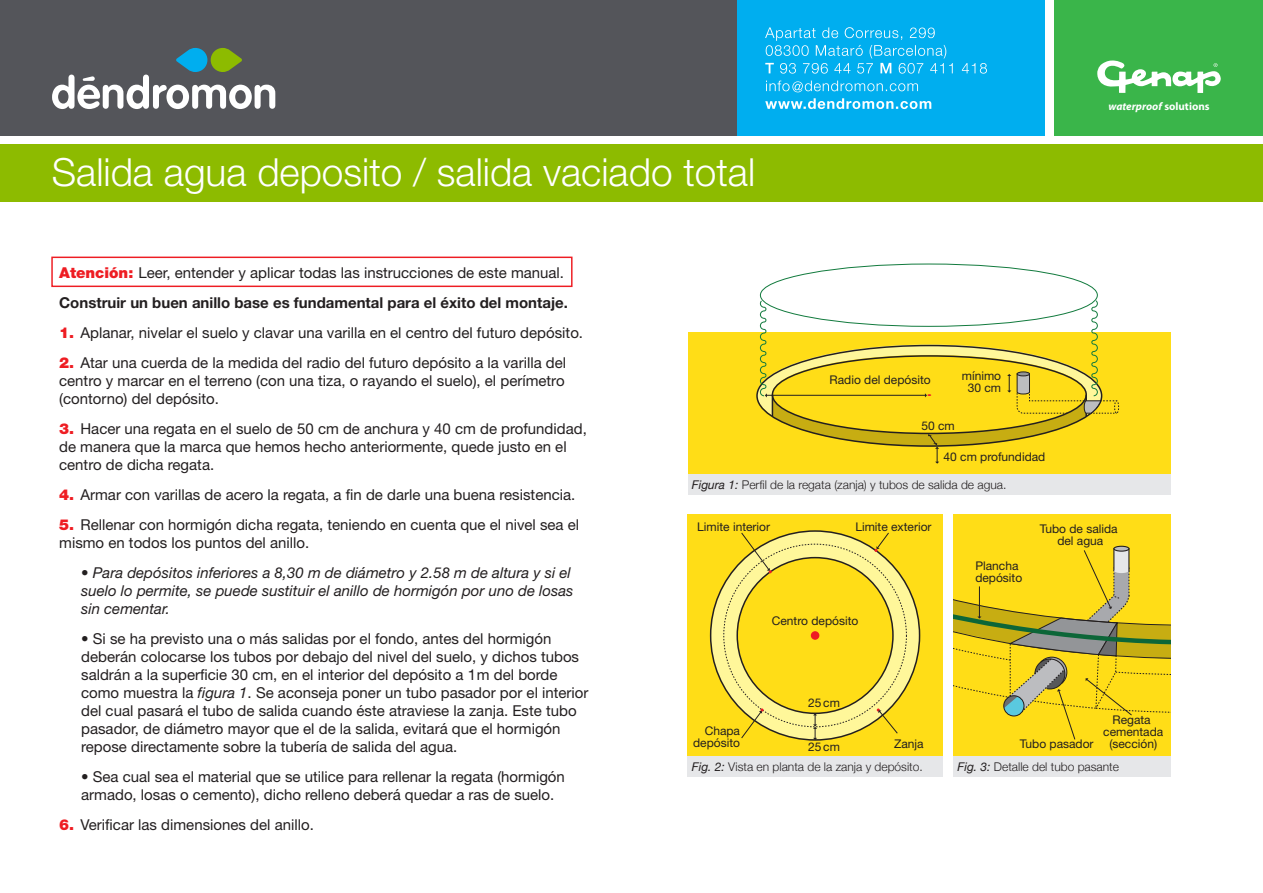
<style>
.page{position:relative;width:1263px;height:893px;background:#fff}
.page>*{position:absolute;margin:0;border:0;box-sizing:border-box;transform-origin:0 0}
.t1{font:300 38.85px "Helvetica Neue";color:#fff}
.t2{font:15px/18px "Helvetica Neue";color:#231f20}
.t3{font:italic 15px/18px "Helvetica Neue";color:#231f20}
.t4{font:700 15px/30px "Helvetica Neue";color:#231f20}
.t5{font:12px/12px "Helvetica Neue";color:#231f20;text-align:center}
.t6{font:300 12px "Helvetica Neue";color:#231f20}
.t7{font:italic 700 10.95px "Myriad Pro";color:#fff}
.s1{font-style:normal}
.s2{font-weight:900;color:#ee1d23}
.s3{font-weight:400}
.s4{font-style:italic}
.s5{font-weight:400;font-style:italic}
</style>
<div class="page">
<div style="left:687px;top:332px;width:483px;height:142px;background:#ffdd17"></div>
<div style="left:687px;top:515px;width:256px;height:241px;background:#ffdd17"></div>
<div style="left:953px;top:515px;width:217px;height:241px;background:#ffdd17"></div>
<div style="left:687px;top:474px;width:483px;height:20px;background:#e6e7e9"></div>
<div style="left:687px;top:756px;width:256px;height:21px;background:#e6e7e9"></div>
<div style="left:1054px;top:0;width:209px;height:136px;background:#3ab54a"></div>
<div style="left:0;top:0;width:761px;height:136px;background:#54555a"></div>
<div style="left:0;top:145px;width:1263px;height:57px;background:#8dbb00"></div>
<div style="left:737px;top:0;width:308px;height:136px;background:#00aeef"></div>
<svg style="left:52px;top:48px;width:223px;height:61px"></svg>
<svg style="left:765px;top:27px;width:222px;height:82px"></svg>
<svg style="left:1097px;top:60px;width:124px;height:33px"></svg>
<div style="left:51px;top:257px;width:521px;height:30px;border:1px solid #ee1d23"></div>
<div style="left:953px;top:756px;width:217px;height:21px;background:#e6e7e9"></div>
<svg style="left:756px;top:299px;width:363px;height:165px"></svg>
<div style="left:1017px;top:371px;width:13px;height:5px;border:1px solid #231f20;border-radius:50%"></div>
<svg style="left:709px;top:530px;width:212px;height:211px"></svg>
<div style="left:1114px;top:546px;width:15px;height:5px;background:#352f24;border-radius:50%"></div>
<div style="left:1113px;top:546px;width:16px;height:6px;border:1px solid #231f20;border-radius:50%"></div>
<svg style="left:953px;top:548px;width:217px;height:192px"></svg>
<div style="left:1003px;top:695px;width:21px;height:21px;border:1px solid #231f20;border-radius:50%"></div>
<h1 class="t1" style="left:52px;top:149px;width:705px">Salida agua deposito / salida vaciado total</h1>
<p class="t7" style="left:1108px;top:99px;width:103px">waterproof <span class="s1">solutions</span></p>
<p class="t4" style="left:59px;top:257px;width:510px"><span class="s2">Atención:</span> <span class="s3">Leer, entender y aplicar todas las instrucciones de este manual.<br></span>Construir un buen anillo base es fundamental para el éxito del montaje.</p>
<p class="t2" style="left:59px;top:323px;width:525px"><span class="s2">1.</span> Aplanar, nivelar el suelo y clavar una varilla en el centro del futuro depósito.</p>
<p class="t2" style="left:59px;top:353px;width:508px;text-align:justify"><span class="s2">2.</span> Atar una cuerda de la medida del radio del futuro depósito a la varilla del centro y marcar en el terreno (con una tiza, o rayando el suelo), el perímetro (contorno) del depósito.</p>
<p class="t2" style="left:59px;top:419px;width:529px"><span class="s2">3.</span> Hacer una regata en el suelo de 50 cm de anchura y 40 cm de profundidad, de manera que la marca que hemos hecho anteriormente, quede justo en el centro de dicha regata.</p>
<p class="t2" style="left:59px;top:485px;width:518px"><span class="s2">4.</span> Armar con varillas de acero la regata, a fin de darle una buena resistencia.</p>
<p class="t2" style="left:59px;top:515px;width:521px"><span class="s2">5.</span> Rellenar con hormigón dicha regata, teniendo en cuenta que el nivel sea el mismo en todos los puntos del anillo.</p>
<p class="t3" style="left:81px;top:563px;width:494px">• Para depósitos inferiores a 8,30 m de diámetro y 2.58 m de altura y si el suelo lo permite, se puede sustituir el anillo de hormigón por uno de losas sin cementar.</p>
<p class="t2" style="left:81px;top:629px;width:509px">• Si se ha previsto una o más salidas por el fondo, antes del hormigón deberán colocarse los tubos por debajo del nivel del suelo, y dichos tubos saldrán a la superficie 30 cm, en el interior del depósito a 1m del borde como muestra la <span class="s4">figura 1</span>. Se aconseja poner un tubo pasador por el interior del cual pasará el tubo de salida cuando éste atraviese la zanja. Este tubo pasador, de diámetro mayor que el de la salida, evitará que el hormigón repose directamente sobre la tubería de salida del agua.</p>
<p class="t2" style="left:81px;top:767px;width:485px">• Sea cual sea el material que se utilice para rellenar la regata (hormigón armado, losas o cemento), dicho relleno deberá quedar a ras de suelo.</p>
<p class="t2" style="left:59px;top:815px;width:256px"><span class="s2">6.</span> Verificar las dimensiones del anillo.</p>
<p class="t5" style="left:829px;top:374px;width:103px">Radio del depósito</p>
<p class="t5" style="left:962px;top:369px;width:41px">mínimo<br>30 cm</p>
<p class="t5" style="left:921px;top:419px;width:35px">50 cm</p>
<p class="t5" style="left:943px;top:450px;width:103px">40 cm profundidad</p>
<p class="t6" style="left:692px;top:475px;width:316px"><span class="s5">Figura 1:</span> Perfil de la regata (zanja) y tubos de salida de agua.</p>
<p class="t5" style="left:697px;top:520px;width:74px">Limite interior</p>
<p class="t5" style="left:855px;top:520px;width:78px">Limite exterior</p>
<p class="t5" style="left:772px;top:615px;width:88px">Centro depósito</p>
<p class="t5" style="left:975px;top:560px;width:48px;text-align:left">Plancha depósito</p>
<p class="t5" style="left:1040px;top:522px;width:80px">Tubo de salida del agua</p>
<p class="t5" style="left:693px;top:725px;width:48px;text-align:right">Chapa depósito</p>
<p class="t5" style="left:808px;top:696px;width:33px">25cm</p>
<p class="t5" style="left:808px;top:741px;width:33px">25cm</p>
<p class="t5" style="left:894px;top:737px;width:31px">Zanja</p>
<p class="t5" style="left:1103px;top:714px;width:62px">Regata cementada</p>
<p class="t5" style="left:1020px;top:737px;width:75px">Tubo pasador</p>
<p class="t5" style="left:1109px;top:738px;width:49px">(sección)</p>
<p class="t6" style="left:692px;top:757px;width:233px"><span class="s5">Fig. 2:</span> Vista en planta de la zanja y depósito.</p>
<p class="t6" style="left:957px;top:757px;width:163px"><span class="s5">Fig. 3:</span> Detalle del tubo pasante</p>
</div>
